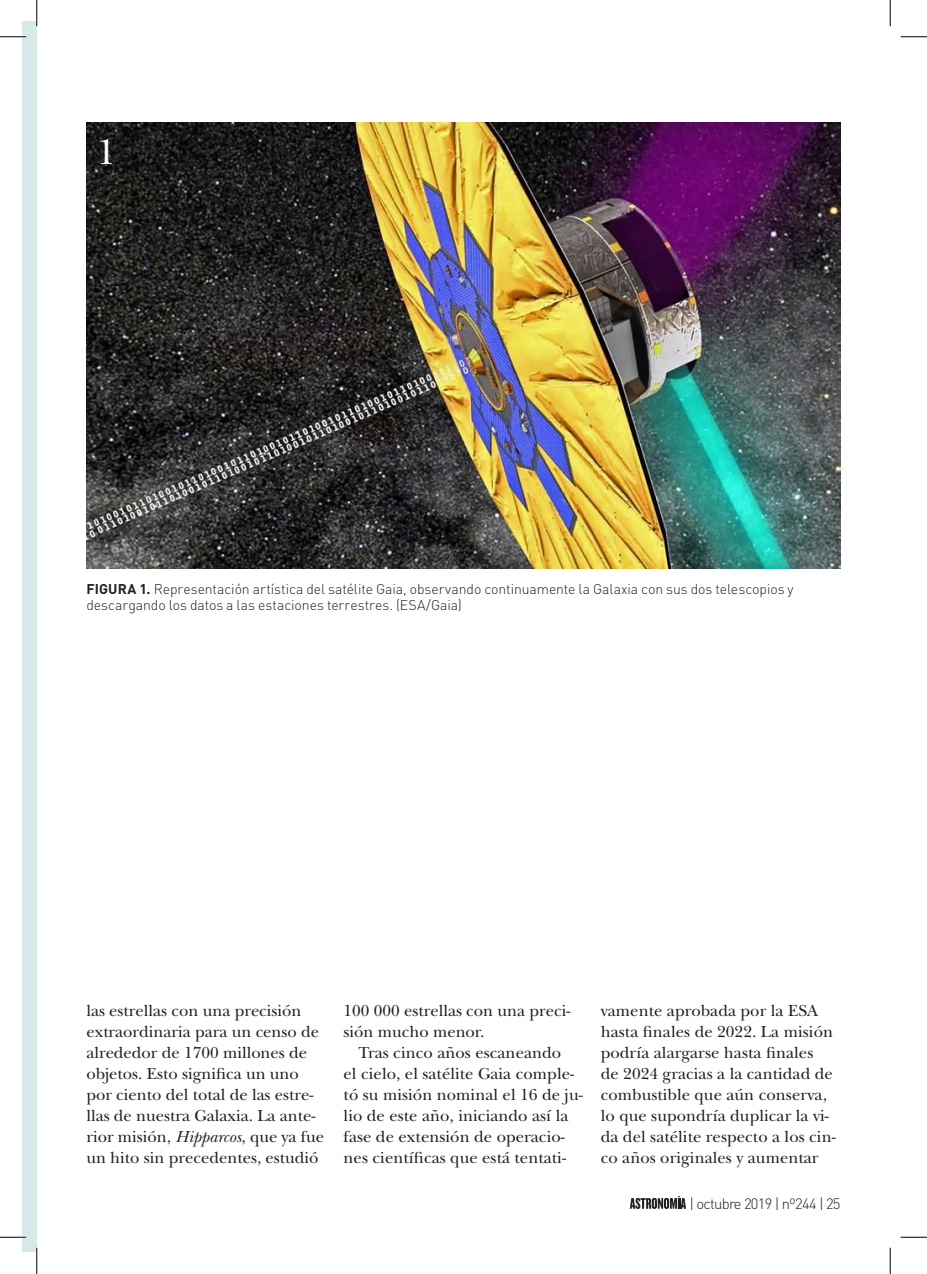
<style>
.page{position:relative;width:927px;height:1274px;background:#fff}
.page>*{position:absolute;margin:0;border:0;box-sizing:border-box;transform-origin:0 0}
.t1{font:36.75px "New Baskerville Std";color:#fff}
.t2{font:16.62px/21px "New Baskerville Std";letter-spacing:.005em;color:#231f20}
.t3{font:300 14.88px "DIN";letter-spacing:-.05em;color:#231f20}
.t4{font:300 14px/15.8px "DIN";letter-spacing:-.005em;color:#231f20}
.s1{font-weight:700}
.s2{font-style:italic}
</style>
<div class="page">
<svg style="left:630px;top:1196px;width:56px;height:13px"></svg>
<div style="left:22px;top:22px;width:15px;height:1230px;background:#d5e9e8"></div>
<img style="left:86px;top:123px;width:754px;height:445px">
<hr style="left:0;top:36px;width:26px;height:2px;background:#fff">
<hr style="left:0;top:1236px;width:26px;height:2px;background:#fff">
<svg style="left:0;top:36px;width:26px;height:1px"></svg>
<svg style="left:900px;top:36px;width:27px;height:1px"></svg>
<svg style="left:0;top:1237px;width:26px;height:1px"></svg>
<svg style="left:900px;top:1237px;width:27px;height:1px"></svg>
<svg style="left:36px;top:0;width:1px;height:26px"></svg>
<svg style="left:36px;top:1248px;width:1px;height:26px"></svg>
<svg style="left:890px;top:0;width:1px;height:26px"></svg>
<svg style="left:890px;top:1248px;width:1px;height:26px"></svg>
<h1 class="t1" style="left:97px;top:131px;width:21px">1</h1>
<p class="t4" style="left:86px;top:581px;width:709px"><span class="s1">FIGURA 1.</span> Representación artística del satélite Gaia, observando continuamente la Galaxia con sus dos telescopios y descargando los datos a las estaciones terrestres. (ESA/Gaia)</p>
<p class="t2" style="left:86px;top:1000px;width:239px">las estrellas con una precisión extraordinaria para un censo de alrededor de 1700 millones de objetos. Esto significa un uno por ciento del total de las estre&shy;llas de nuestra Galaxia. La ante&shy;rior misión, <span class="s2">Hipparcos</span>, que ya fue un hito sin precedentes, estudió</p>
<p class="t2" style="left:343px;top:1000px;width:228px">100 000 estrellas con una preci&shy;sión mucho menor.</p>
<p class="t2" style="left:343px;top:1042px;width:241px;text-indent:15px">Tras cinco años escaneando<br>el cielo, el satélite Gaia comple&shy;tó su misión nominal el 16 de ju&shy;lio de este año, iniciando así la fase de extensión de operacio&shy;nes científicas que está tentati-</p>
<p class="t2" style="left:601px;top:1000px;width:236px">vamente aprobada por la ESA hasta finales de 2022. La misión podría alargarse hasta finales<br>de 2024 gracias a la cantidad de combustible que aún conserva, lo que supondría duplicar la vi&shy;da del satélite respecto a los cin&shy;co años originales y aumentar</p>
<p class="t3" style="left:689px;top:1194px;width:153px">| octubre 2019 | nº244 | 25</p>
</div>
